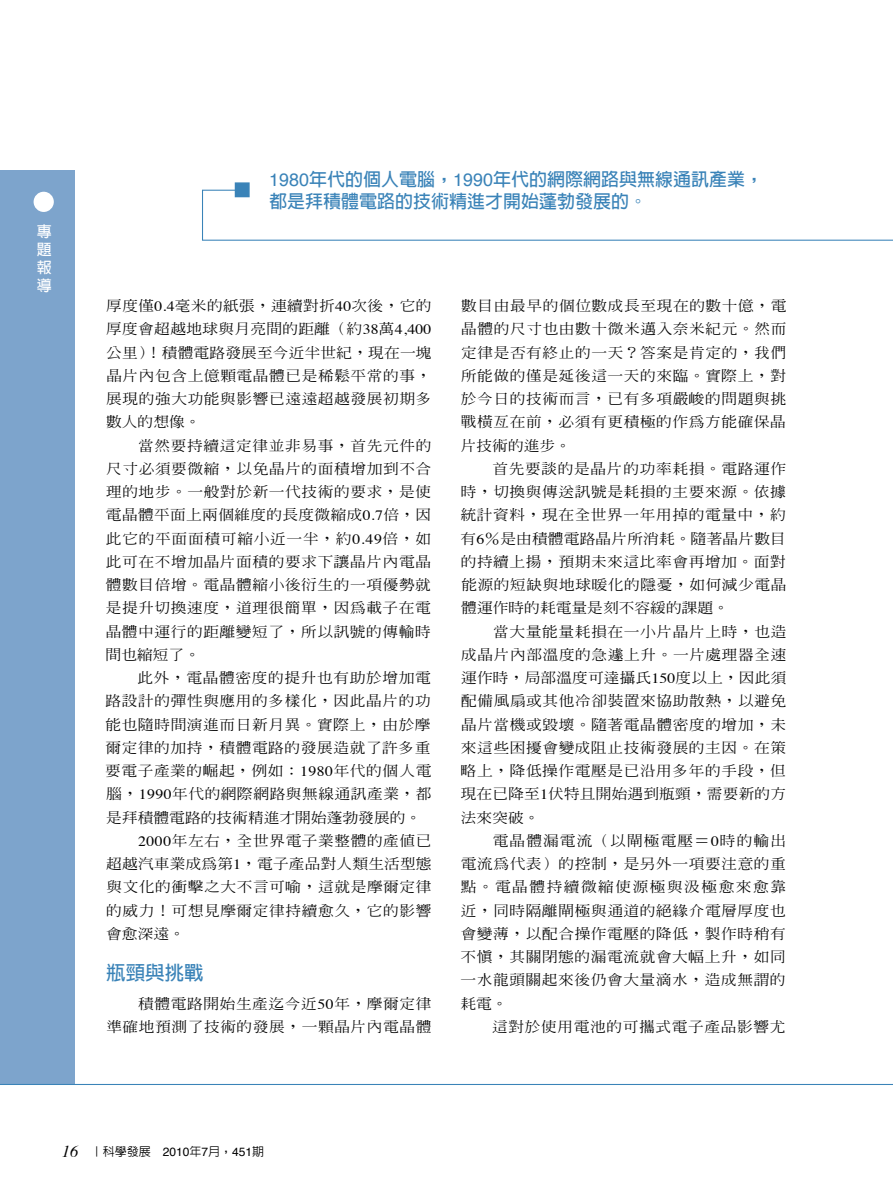
<style>
.page{position:relative;width:893px;height:1191px;background:#fff}
.page>*{position:absolute;margin:0;border:0;box-sizing:border-box;transform-origin:0 0}
.t1{font:700 19.5px "AR Hei B5";color:#3a83b8}
.t2{font:700 18px/22.5px "AR Hei B5";color:#3a83b8}
.t3{font:700 15px/18px "AR Hei B5";color:#fff;text-align:justify}
.t4{font:500 14.1px/23.2px "AR Ming B5";letter-spacing:.035em;color:#000;text-align:justify;scale:1.11 1}
.t5{font:500 14.1px "AR Ming B5";letter-spacing:.01em;color:#000;scale:1.11 1}
.t6{font:500 14.1px "AR Ming B5";color:#000;scale:1.11 1}
.t7{font:500 12px "AR Hei B5";color:#000}
.s1{font-family:"Helvetica";font-weight:400}
.s2{font-family:"Times";font-weight:400}
.s3{font-family:"Times";font-weight:400;font-style:italic;font-size:16.5px}
</style>
<div class="page">
<svg style="left:202px;top:189px;width:691px;height:52px"></svg>
<div style="left:235px;top:182px;width:15px;height:15px;background:#3a83b8;border:2px solid #3a83b8"></div>
<div style="left:0;top:170px;width:74px;height:914px;background:#7da4cc"></div>
<div style="left:34px;top:192px;width:20px;height:20px;background:#fff;border-radius:50%"></div>
<hr style="left:0;top:1084px;width:893px;height:1px;background:#3a83b8">
<p class="t3" style="left:37px;top:222px;width:16px">專題報導</p>
<p class="t2" style="left:269px;top:168px;width:496px"><span class="s1">1980</span>年代的個人電腦，<span class="s1">1990</span>年代的網際網路與無線通訊產業，都是拜積體電路的技術精進才開始蓬勃發展的。</p>
<p class="t4" style="left:106px;top:294px;width:295px">厚度僅<span class="s2">0.4</span>毫米的紙張，連續對折<span class="s2">40</span>次後，它的厚度會超越地球與月亮間的距離（約<span class="s2">38</span>萬<span class="s2">4,400</span>公里）！積體電路發展至今近半世紀，現在一塊晶片內包含上億顆電晶體已是稀鬆平常的事，展現的強大功能與影響已遠遠超越發展初期多數人的想像。</p>
<p class="t4" style="left:106px;top:433px;width:295px;text-indent:32px">當然要持續這定律並非易事，首先元件的尺寸必須要微縮，以免晶片的面積增加到不合理的地步。一般對於新一代技術的要求，是使電晶體平面上兩個維度的長度微縮成<span class="s2">0.7</span>倍，因此它的平面面積可縮小近一半，約<span class="s2">0.49</span>倍，如此可在不增加晶片面積的要求下讓晶片內電晶體數目倍增。電晶體縮小後衍生的一項優勢就是提升切換速度，道理很簡單，因為載子在電晶體中運行的距離變短了，所以訊號的傳輸時間也縮短了。</p>
<p class="t4" style="left:137px;top:666px;width:266px">此外，電晶體密度的提升也有助於增加電</p>
<p class="t4" style="left:106px;top:689px;width:294px">路設計的彈性與應用的多樣化，因此晶片的功</p>
<p class="t4" style="left:106px;top:712px;width:294px">能也隨時間演進而日新月異。實際上，由於摩</p>
<p class="t4" style="left:105px;top:736px;width:294px">爾定律的加持，積體電路的發展造就了許多重</p>
<p class="t4" style="left:105px;top:759px;width:295px">要電子產業的崛起，例如：<span class="s2">1980</span>年代的個人電</p>
<p class="t4" style="left:106px;top:782px;width:295px">腦，<span class="s2">1990</span>年代的網際網路與無線通訊產業，都</p>
<p class="t6" style="left:106px;top:810px;width:285px">是拜積體電路的技術精進才開始蓬勃發展的。</p>
<p class="t4" style="left:138px;top:829px;width:266px"><span class="s2">2000</span>年左右，全世界電子業整體的產值已</p>
<p class="t5" style="left:106px;top:856px;width:295px">超越汽車業成為第<span class="s2">1</span>，電子產品對人類生活型態</p>
<p class="t4" style="left:106px;top:875px;width:294px">與文化的衝擊之大不言可喻，這就是摩爾定律</p>
<p class="t4" style="left:106px;top:898px;width:294px">的威力！可想見摩爾定律持續愈久，它的影響</p>
<p class="t4" style="left:106px;top:922px;width:72px">會愈深遠。</p>
<h1 class="t1" style="left:106px;top:963px;width:99px">瓶頸與挑戰</h1>
<p class="t4" style="left:106px;top:991px;width:295px;text-align:right">積體電路開始生產迄今近<span class="s2">50</span>年，摩爾定律<br>準確地預測了技術的發展，一顆晶片內電晶體</p>
<p class="t4" style="left:461px;top:294px;width:295px">數目由最早的個位數成長至現在的數十億，電晶體的尺寸也由數十微米邁入奈米紀元。然而定律是否有終止的一天？答案是肯定的，我們所能做的僅是延後這一天的來臨。實際上，對於今日的技術而言，已有多項嚴峻的問題與挑戰橫亙在前，必須有更積極的作為方能確保晶片技術的進步。</p>
<p class="t4" style="left:461px;top:457px;width:295px;text-indent:32px">首先要談的是晶片的功率耗損。電路運作時，切換與傳送訊號是耗損的主要來源。依據統計資料，現在全世界一年用掉的電量中，約有<span class="s2">6</span>％是由積體電路晶片所消耗。隨著晶片數目的持續上揚，預期未來這比率會再增加。面對能源的短缺與地球暖化的隱憂，如何減少電晶體運作時的耗電量是刻不容緩的課題。</p>
<p class="t4" style="left:461px;top:619px;width:295px;text-indent:32px">當大量能量耗損在一小片晶片上時，也造成晶片內部溫度的急遽上升。一片處理器全速運作時，局部溫度可達攝氏<span class="s2">150</span>度以上，因此須配備風扇或其他冷卻裝置來協助散熱，以避免晶片當機或毀壞。隨著電晶體密度的增加，未來這些困擾會變成阻止技術發展的主因。在策略上，降低操作電壓是已沿用多年的手段，但現在已降至<span class="s2">1</span>伏特且開始遇到瓶頸，需要新的方法來突破。</p>
<p class="t4" style="left:460px;top:829px;width:295px;text-indent:32px">電晶體漏電流（以閘極電壓＝<span class="s2">0</span>時的輸出電流為代表）的控制，是另外一項要注意的重點。電晶體持續微縮使源極與汲極愈來愈靠近，同時隔離閘極與通道的絕緣介電層厚度也會變薄，以配合操作電壓的降低，製作時稍有不慎，其關閉態的漏電流就會大幅上升，如同一水龍頭關起來後仍會大量滴水，造成無謂的耗電。</p>
<p class="t4" style="left:492px;top:1015px;width:266px">這對於使用電池的可攜式電子產品影響尤</p>
<p class="t7" style="left:62px;top:1145px;width:204px"><span class="s3">16</span> ｜科學發展 <span class="s1">2010</span>年<span class="s1">7</span>月，<span class="s1">451</span>期</p>
</div>
